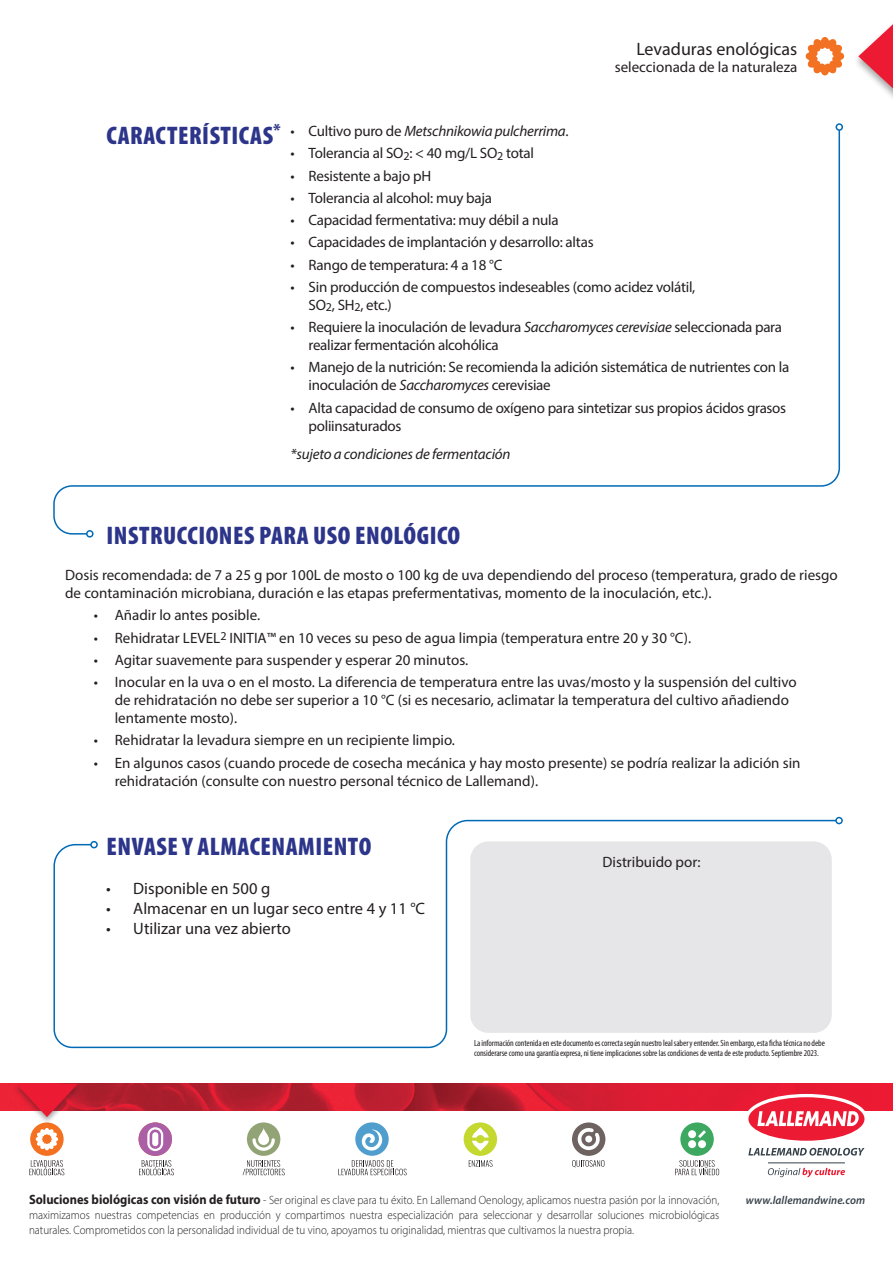
<style>
.page{position:relative;width:893px;height:1263px;background:#fff}
.page>*{position:absolute;margin:0;border:0;box-sizing:border-box;transform-origin:0 0}
.t1{font:900 condensed 25.5px "Myriad Pro";letter-spacing:.02em;color:#2c358a}
.t2{font:18px "Myriad Pro";color:#231f20}
.t3{font:16.5px "Myriad Pro";color:#231f20}
.t4{font:15px/18px "Myriad Pro";color:#231f20}
.t5{font:15px/18px "Myriad Pro";letter-spacing:-.02em;color:#231f20}
.t6{font:italic 15px "Myriad Pro";letter-spacing:-.015em;color:#231f20}
.t7{font:300 12px/15px "Myriad Pro";color:#231f20;text-align:justify;scale:.92 1}
.t8{font:italic 600 11.55px "Myriad Pro";letter-spacing:.01em;color:#36414a;scale:.96 1}
.t9{font:condensed 9px/10.8px "Myriad Pro";letter-spacing:-.01em;color:#231f20}
.s1{font-style:normal}
.s2{font-style:italic}
.s3{font-weight:700;font-size:13.5px}
</style>
<div class="page">
<svg style="left:858px;top:24px;width:35px;height:73px"></svg>
<svg style="left:806px;top:37px;width:38px;height:38px"></svg>
<img style="left:0;top:1084px;width:893px;height:27px">
<hr style="left:768px;top:1162px;width:77px;height:1px;background:#36414a">
<svg style="left:745px;top:1094px;width:123px;height:61px"></svg>
<svg style="left:768px;top:1168px;width:77px;height:9px"></svg>
<svg style="left:139px;top:1160px;width:35px;height:15px"></svg>
<div style="left:139px;top:1122px;width:33px;height:34px;background:#aa5fa6;border-radius:50%"></div>
<svg style="left:147px;top:1127px;width:16px;height:24px"></svg>
<svg style="left:469px;top:1160px;width:24px;height:7px"></svg>
<div style="left:464px;top:1122px;width:33px;height:34px;background:#c4d82d;border-radius:50%"></div>
<svg style="left:472px;top:1127px;width:17px;height:24px"></svg>
<svg style="left:243px;top:1160px;width:42px;height:15px"></svg>
<div style="left:247px;top:1122px;width:33px;height:34px;background:#92a475;border-radius:50%"></div>
<svg style="left:258px;top:1128px;width:11px;height:17px"></svg>
<svg style="left:252px;top:1138px;width:23px;height:13px"></svg>
<svg style="left:29px;top:1160px;width:35px;height:15px"></svg>
<div style="left:30px;top:1122px;width:34px;height:34px;background:#f37121;border-radius:50%"></div>
<svg style="left:36px;top:1128px;width:22px;height:22px"></svg>
<svg style="left:675px;top:1160px;width:44px;height:15px"></svg>
<div style="left:680px;top:1122px;width:34px;height:34px;background:#3ca860;border-radius:50%"></div>
<div style="left:688px;top:1130px;width:8px;height:8px;background:#fff;border-radius:50%"></div>
<div style="left:688px;top:1140px;width:8px;height:8px;background:#fff;border-radius:50%"></div>
<div style="left:698px;top:1140px;width:8px;height:8px;background:#fff;border-radius:50%"></div>
<svg style="left:698px;top:1130px;width:8px;height:8px"></svg>
<svg style="left:572px;top:1160px;width:32px;height:7px"></svg>
<div style="left:572px;top:1122px;width:33px;height:34px;background:#6f6362;border-radius:50%"></div>
<svg style="left:577px;top:1128px;width:23px;height:22px"></svg>
<div style="left:355px;top:1122px;width:34px;height:34px;background:#509ece;border-radius:50%"></div>
<svg style="left:361px;top:1129px;width:22px;height:22px"></svg>
<svg style="left:338px;top:1160px;width:69px;height:15px"></svg>
<div style="left:12px;top:1082px;width:70px;height:43px;background:#231f20;opacity:.4"></div>
<svg style="left:16px;top:1084px;width:62px;height:33px;background:#e14052"></svg>
<svg style="left:53px;top:131px;width:788px;height:404px"></svg>
<div style="left:86px;top:530px;width:8px;height:8px;border:2px solid #016ab6;border-radius:50%"></div>
<div style="left:835px;top:123px;width:8px;height:8px;border:2px solid #016ab6;border-radius:50%"></div>
<svg style="left:53px;top:819px;width:784px;height:230px"></svg>
<div style="left:90px;top:841px;width:8px;height:7px;border:2px solid #016ab6;border-radius:50%"></div>
<div style="left:835px;top:817px;width:8px;height:7px;border:2px solid #016ab6;border-radius:50%"></div>
<p class="t2" style="left:636px;top:38px;width:163px">Levaduras enológicas</p>
<p class="t4" style="left:615px;top:57px;width:184px">seleccionada de la naturaleza</p>
<h1 class="t1" style="left:107px;top:119px;width:175px">CARACTERÍSTICAS<sup>*</sup></h1>
<p class="t6" style="left:291px;top:122px;width:280px"><span class="s1">• Cultivo puro de</span> Metschnikowia pulcherrima<span class="s1">.</span></p>
<p class="t4" style="left:291px;top:144px;width:245px">• Tolerancia al SO<sub>2</sub>: &lt; 40 mg/L SO<sub>2</sub> total</p>
<p class="t4" style="left:291px;top:166px;width:142px">• Resistente a bajo pH</p>
<p class="t4" style="left:291px;top:189px;width:203px">• Tolerancia al alcohol: muy baja</p>
<p class="t4" style="left:291px;top:211px;width:270px">• Capacidad fermentativa: muy débil a nula</p>
<p class="t4" style="left:291px;top:233px;width:305px">• Capacidades de implantación y desarrollo: altas</p>
<p class="t4" style="left:291px;top:255px;width:213px">• Rango de temperatura: 4 a 18 °C</p>
<p class="t4" style="left:309px;top:278px;width:388px;text-indent:-18px">• Sin producción de compuestos indeseables (como acidez volátil,<br>SO<sub>2</sub>, SH<sub>2</sub>, etc.)</p>
<p class="t5" style="left:309px;top:318px;width:475px;text-indent:-18px">• Requiere la inoculación de levadura <span class="s2">Saccharomyces cerevisiae</span> seleccionada para realizar fermentación alcohólica</p>
<p class="t5" style="left:309px;top:358px;width:482px;text-indent:-18px">• Manejo de la nutrición: Se recomienda la adición sistemática de nutrientes con la inoculación de <span class="s2">Saccharomyces</span> cerevisiae</p>
<p class="t5" style="left:309px;top:398px;width:479px;text-indent:-18px">• Alta capacidad de consumo de oxígeno para sintetizar sus propios ácidos grasos poliinsaturados</p>
<p class="t6" style="left:291px;top:444px;width:221px">*sujeto a condiciones de fermentación</p>
<h1 class="t1" style="left:107px;top:519px;width:355px">INSTRUCCIONES PARA USO ENOLÓGICO</h1>
<p class="t4" style="left:65px;top:566px;width:774px">Dosis recomendada: de 7 a 25 g por 100L de mosto o 100 kg de uva dependiendo del proceso (temperatura, grado de riesgo de contaminación microbiana, duración e las etapas prefermentativas, momento de la inoculación, etc.).</p>
<p class="t4" style="left:94px;top:606px;width:168px">• Añadir lo antes posible.</p>
<p class="t4" style="left:94px;top:628px;width:599px">• Rehidratar LEVEL<sup>2</sup> INITIA™ en 10 veces su peso de agua limpia (temperatura entre 20 y 30 °C).</p>
<p class="t4" style="left:94px;top:650px;width:376px">• Agitar suavemente para suspender y esperar 20 minutos.</p>
<p class="t4" style="left:115px;top:673px;width:683px;text-indent:-21px">• Inocular en la uva o en el mosto. La diferencia de temperatura entre las uvas/mosto y la suspensión del cultivo de rehidratación no debe ser superior a 10 °C (si es necesario, aclimatar la temperatura del cultivo añadiendo lentamente mosto).</p>
<p class="t4" style="left:94px;top:731px;width:363px">• Rehidratar la levadura siempre en un recipiente limpio.</p>
<p class="t4" style="left:115px;top:753px;width:687px;text-indent:-21px">• En algunos casos (cuando procede de cosecha mecánica y hay mosto presente) se podría realizar la adición sin rehidratación (consulte con nuestro personal técnico de Lallemand).</p>
<h1 class="t1" style="left:107px;top:830px;width:266px">ENVASE Y ALMACENAMIENTO</h1>
<p class="t3" style="left:106px;top:879px;width:165px">• Disponible en 500 g</p>
<p class="t3" style="left:106px;top:898px;width:320px">• Almacenar en un lugar seco entre 4 y 11 °C</p>
<p class="t3" style="left:106px;top:918px;width:186px">• Utilizar una vez abierto</p>
<p class="t4" style="left:603px;top:853px;width:99px">Distribuido por:</p>
<p class="t9" style="left:474px;top:1037px;width:352px">La información contenida en este documento es correcta según nuestro leal saber y entender. Sin embargo, esta ficha técnica no debe considerarse como una garantía expresa, ni tiene implicaciones sobre las condiciones de venta de este producto. Septiembre 2023.</p>
<p class="t7" style="left:29px;top:1192px;width:752px"><span class="s3">Soluciones biológicas con visión de futuro</span> - Ser original es clave para tu éxito. En Lallemand Oenology, aplicamos nuestra pasión por la innovación, maximizamos nuestras competencias en producción y compartimos nuestra especialización para seleccionar y desarrollar soluciones microbiológicas naturales. Comprometidos con la personalidad individual de tu vino, apoyamos tu originalidad, mientras que cultivamos la nuestra propia.</p>
<p class="t8" style="left:746px;top:1193px;width:126px">www.lallemandwine.com</p>
</div>
